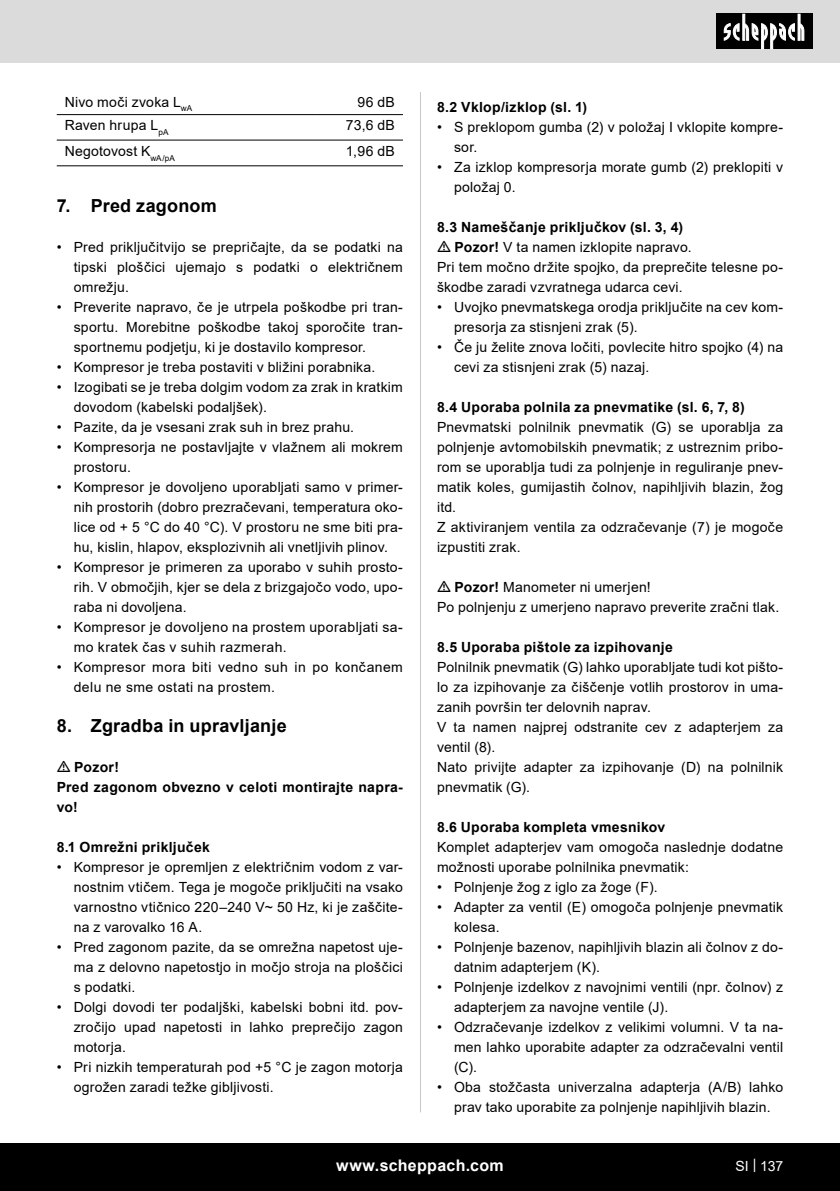
<style>
.page{position:relative;width:840px;height:1191px;background:#fff}
.page>*{position:absolute;margin:0;border:0;box-sizing:border-box;transform-origin:0 0}
.t1{font:700 18px "Arial";letter-spacing:.015em;color:#000}
.t2{font:700 16px "Arial";letter-spacing:.02em;color:#fff}
.Basiseinstellung{font:14px/20px "Arial";letter-spacing:.015em;color:#000}
.t3{font:700 14px/20px "Arial";letter-spacing:.02em;color:#000}
.t4{font:14px "Arial";color:#fff}
.s1{font-weight:700}
</style>
<div class="page">
<div style="left:0;top:0;width:839px;height:63px;background:#dbdbdb"></div>
<div style="left:0;top:1143px;width:839px;height:48px;background:#000"></div>
<div style="left:716px;top:14px;width:96px;height:35px;background:#000"></div>
<svg style="left:723px;top:14px;width:81px;height:35px"></svg>
<hr style="left:420px;top:92px;width:1px;height:1020px;background:#c7c7c7">
<svg style="left:57px;top:115px;width:346px;height:25px"></svg>
<hr style="left:57px;top:114px;width:259px;height:1px;background:#000">
<hr style="left:316px;top:114px;width:87px;height:1px;background:#000">
<hr style="left:57px;top:140px;width:259px;height:1px;background:#000">
<hr style="left:316px;top:140px;width:87px;height:1px;background:#000">
<hr style="left:57px;top:165px;width:259px;height:1px;background:#000">
<hr style="left:316px;top:165px;width:87px;height:1px;background:#000">
<p class="Basiseinstellung" style="left:65px;top:92px;width:129px">Nivo moči zvoka L<sub>wA</sub></p>
<p class="Basiseinstellung" style="left:357px;top:92px;width:39px">96 dB</p>
<p class="Basiseinstellung" style="left:65px;top:115px;width:105px">Raven hrupa L<sub>pA</sub></p>
<p class="Basiseinstellung" style="left:345px;top:115px;width:51px">73,6 dB</p>
<p class="Basiseinstellung" style="left:65px;top:141px;width:111px">Negotovost K<sub>wA/pA</sub></p>
<p class="Basiseinstellung" style="left:346px;top:141px;width:50px">1,96 dB</p>
<p class="t1" style="left:57px;top:193px;width:162px">7. Pred zagonom</p>
<p class="Basiseinstellung" style="left:74px;top:237px;width:330px;text-align:justify;text-indent:-17px">• Pred priključitvijo se prepričajte, da se podatki na tipski ploščici ujemajo s podatki o električnem omrežju.</p>
<p class="Basiseinstellung" style="left:74px;top:297px;width:330px;text-align:justify;text-indent:-17px">• Preverite napravo, če je utrpela poškodbe pri tran&shy;sportu. Morebitne poškodbe takoj sporočite tran&shy;sportnemu podjetju, ki je dostavilo kompresor.</p>
<p class="Basiseinstellung" style="left:57px;top:357px;width:320px">• Kompresor je treba postaviti v bližini porabnika.</p>
<p class="Basiseinstellung" style="left:74px;top:377px;width:330px;text-indent:-17px">• Izogibati se je treba dolgim vodom za zrak in kratkim dovodom (kabelski podaljšek).</p>
<p class="Basiseinstellung" style="left:57px;top:417px;width:299px">• Pazite, da je vsesani zrak suh in brez prahu.</p>
<p class="Basiseinstellung" style="left:74px;top:437px;width:330px;text-indent:-17px">• Kompresorja ne postavljajte v vlažnem ali mokrem prostoru.</p>
<p class="Basiseinstellung" style="left:74px;top:477px;width:330px;text-align:justify;text-indent:-17px">• Kompresor je dovoljeno uporabljati samo v primer&shy;nih prostorih (dobro prezračevani, temperatura oko&shy;lice od + 5 °C do 40 °C). V prostoru ne sme biti pra&shy;hu, kislin, hlapov, eksplozivnih ali vnetljivih plinov.</p>
<p class="Basiseinstellung" style="left:74px;top:557px;width:330px;text-align:justify;text-indent:-17px">• Kompresor je primeren za uporabo v suhih prosto&shy;rih. V območjih, kjer se dela z brizgajočo vodo, upo&shy;raba ni dovoljena.</p>
<p class="Basiseinstellung" style="left:74px;top:617px;width:330px;text-indent:-17px">• Kompresor je dovoljeno na prostem uporabljati sa&shy;mo kratek čas v suhih razmerah.</p>
<p class="Basiseinstellung" style="left:74px;top:657px;width:330px;text-indent:-17px">• Kompresor mora biti vedno suh in po končanem delu ne sme ostati na prostem.</p>
<p class="t1" style="left:57px;top:713px;width:231px">8. Zgradba in upravljanje</p>
<p class="t3" style="left:74px;top:757px;width:46px">Pozor!</p>
<p class="t3" style="left:57px;top:777px;width:347px">Pred zagonom obvezno v celoti montirajte napra&shy;vo!</p>
<p class="t3" style="left:57px;top:837px;width:155px">8.1 Omrežni priključek</p>
<p class="Basiseinstellung" style="left:74px;top:857px;width:330px;text-align:justify;text-indent:-17px">• Kompresor je opremljen z električnim vodom z var&shy;nostnim vtičem. Tega je mogoče priključiti na vsako varnostno vtičnico 220–240 V~ 50 Hz, ki je zaščite&shy;na z varovalko 16 A.</p>
<p class="Basiseinstellung" style="left:74px;top:937px;width:330px;text-align:justify;text-indent:-17px">• Pred zagonom pazite, da se omrežna napetost uje&shy;ma z delovno napetostjo in močjo stroja na ploščici s podatki.</p>
<p class="Basiseinstellung" style="left:74px;top:997px;width:330px;text-align:justify;text-indent:-17px">• Dolgi dovodi ter podaljški, kabelski bobni itd. pov&shy;zročijo upad napetosti in lahko preprečijo zagon motorja.</p>
<p class="Basiseinstellung" style="left:74px;top:1057px;width:330px;text-indent:-17px">• Pri nizkih temperaturah pod +5 °C je zagon motorja ogrožen zaradi težke gibljivosti.</p>
<p class="t3" style="left:437px;top:97px;width:152px">8.2 Vklop/izklop (sl. 1)</p>
<p class="Basiseinstellung" style="left:454px;top:117px;width:330px;text-indent:-17px">• S preklopom gumba (2) v položaj I vklopite kompre&shy;sor.</p>
<p class="Basiseinstellung" style="left:454px;top:157px;width:330px;text-indent:-17px">• Za izklop kompresorja morate gumb (2) preklopiti v položaj 0.</p>
<p class="t3" style="left:437px;top:217px;width:247px">8.3 Nameščanje priključkov (sl. 3, 4)</p>
<p class="Basiseinstellung" style="left:454px;top:237px;width:238px"><span class="s1">Pozor!</span> V ta namen izklopite napravo.</p>
<p class="Basiseinstellung" style="left:437px;top:257px;width:347px">Pri tem močno držite spojko, da preprečite telesne po&shy;škodbe zaradi vzvratnega udarca cevi.</p>
<p class="Basiseinstellung" style="left:454px;top:297px;width:330px;text-indent:-17px">• Uvojko pnevmatskega orodja priključite na cev kom&shy;presorja za stisnjeni zrak (5).</p>
<p class="Basiseinstellung" style="left:454px;top:337px;width:330px;text-indent:-17px">• Če ju želite znova ločiti, povlecite hitro spojko (4) na cevi za stisnjeni zrak (5) nazaj.</p>
<p class="t3" style="left:437px;top:397px;width:309px">8.4 Uporaba polnila za pnevmatike (sl. 6, 7, 8)</p>
<p class="Basiseinstellung" style="left:437px;top:417px;width:347px;text-align:justify">Pnevmatski polnilnik pnevmatik (G) se uporablja za polnjenje avtomobilskih pnevmatik; z ustreznim pribo&shy;rom se uporablja tudi za polnjenje in reguliranje pnev&shy;matik koles, gumijastih čolnov, napihljivih blazin, žog itd.</p>
<p class="Basiseinstellung" style="left:437px;top:517px;width:347px">Z aktiviranjem ventila za odzračevanje (7) je mogoče izpustiti zrak.</p>
<p class="Basiseinstellung" style="left:454px;top:577px;width:198px"><span class="s1">Pozor!</span> Manometer ni umerjen!</p>
<p class="Basiseinstellung" style="left:437px;top:597px;width:343px">Po polnjenju z umerjeno napravo preverite zračni tlak.</p>
<p class="t3" style="left:437px;top:637px;width:237px">8.5 Uporaba pištole za izpihovanje</p>
<p class="Basiseinstellung" style="left:437px;top:657px;width:347px;text-align:justify">Polnilnik pnevmatik (G) lahko uporabljate tudi kot pišto&shy;lo za izpihovanje za čiščenje votlih prostorov in uma&shy;zanih površin ter delovnih naprav.</p>
<p class="Basiseinstellung" style="left:437px;top:717px;width:347px">V ta namen najprej odstranite cev z adapterjem za ventil (8).</p>
<p class="Basiseinstellung" style="left:437px;top:757px;width:347px">Nato privijte adapter za izpihovanje (D) na polnilnik pnevmatik (G).</p>
<p class="t3" style="left:437px;top:817px;width:229px">8.6 Uporaba kompleta vmesnikov</p>
<p class="Basiseinstellung" style="left:437px;top:837px;width:347px">Komplet adapterjev vam omogoča naslednje dodatne možnosti uporabe polnilnika pnevmatik:</p>
<p class="Basiseinstellung" style="left:437px;top:877px;width:222px">• Polnjenje žog z iglo za žoge (F).</p>
<p class="Basiseinstellung" style="left:454px;top:897px;width:330px;text-indent:-17px">• Adapter za ventil (E) omogoča polnjenje pnevmatik kolesa.</p>
<p class="Basiseinstellung" style="left:454px;top:937px;width:330px;text-indent:-17px">• Polnjenje bazenov, napihljivih blazin ali čolnov z do&shy;datnim adapterjem (K).</p>
<p class="Basiseinstellung" style="left:454px;top:977px;width:330px;text-indent:-17px">• Polnjenje izdelkov z navojnimi ventili (npr. čolnov) z adapterjem za navojne ventile (J).</p>
<p class="Basiseinstellung" style="left:454px;top:1017px;width:330px;text-align:justify;text-indent:-17px">• Odzračevanje izdelkov z velikimi volumni. V ta na&shy;men lahko uporabite adapter za odzračevalni ventil (C).</p>
<p class="Basiseinstellung" style="left:437px;top:1077px;width:347px;text-align:center">• Oba stožčasta univerzalna adapterja (A/B) lahko prav tako uporabite za polnjenje napihljivih blazin.</p>
<p class="t2" style="left:336px;top:1154px;width:169px">www.scheppach.com</p>
<p class="t4" style="left:735px;top:1156px;width:49px">SI | 137</p>
</div>
